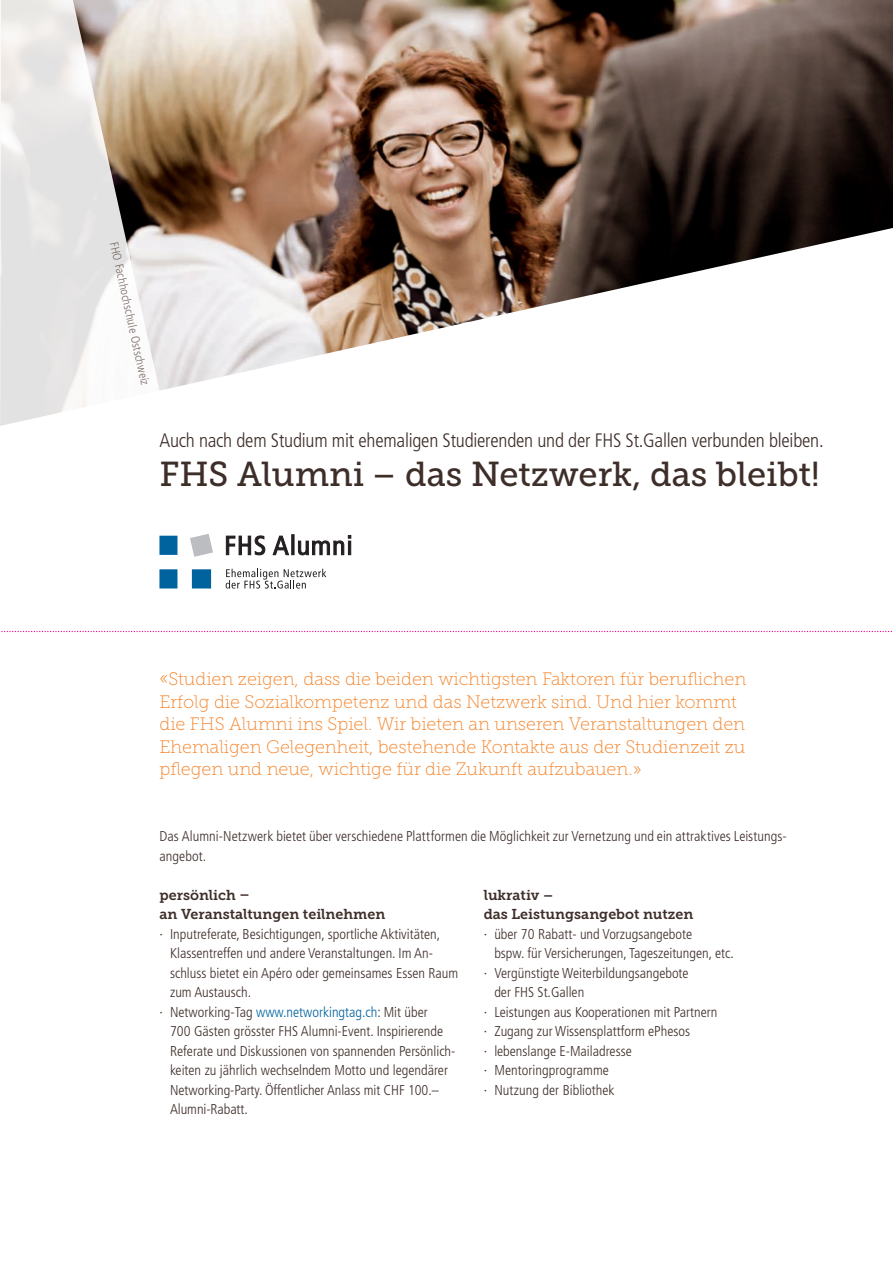
<style>
.page{position:relative;width:893px;height:1263px;background:#fff}
.page>*{position:absolute;margin:0;border:0;box-sizing:border-box;transform-origin:0 0}
.t1{font:34.5px "Museo Slab 500";color:#3e2e29}
.t2{font:300 condensed 19.5px "Frutiger";letter-spacing:-.01em;color:#3e2e29}
.t3{font:18px/22.5px "Museo Slab 100";color:#f58227}
.t4{font:300 condensed 14.25px/19.5px "Frutiger";color:#3e2e29}
.t5{font:14.25px/19.5px "Museo Slab 700";color:#3e2e29}
.t6{font:300 condensed 12px "Frutiger";color:#7a6b66}
.s1{color:#00639e}
</style>
<div class="page">
<img style="left:169px;top:0;width:724px;height:228px">
<svg style="left:0;top:0;width:169px;height:228px;background:#cec5bc"></svg>
<svg style="left:0;top:228px;width:893px;height:405px"></svg>
<svg style="left:159px;top:534px;width:54px;height:54px"></svg>
<svg style="left:226px;top:534px;width:125px;height:54px"></svg>
<svg style="left:0;top:631px;width:893px;height:1px"></svg>
<p class="t6" style="left:121px;top:240px;width:148px;rotate:78deg">FHO Fachhochschule Ostschweiz</p>
<h2 class="t2" style="left:159px;top:429px;width:666px">Auch nach dem Studium mit ehemaligen Studierenden und der FHS St.Gallen verbunden bleiben.</h2>
<h1 class="t1" style="left:159px;top:455px;width:662px">FHS Alumni – das Netzwerk, das bleibt!</h1>
<p class="t3" style="left:159px;top:668px;width:588px">«Studien zeigen, dass die beiden wichtigsten Faktoren für beruflichen Erfolg die Sozialkompetenz und das Netzwerk sind. Und hier kommt die FHS Alumni ins Spiel. Wir bieten an unseren Veranstaltungen den Ehemaligen Gelegenheit, bestehende Kontakte aus der Studienzeit zu pflegen und neue, wichtige für die Zukunft aufzubauen.»</p>
<p class="t4" style="left:159px;top:827px;width:627px">Das Alumni-Netzwerk bietet über verschiedene Plattformen die Möglichkeit zur Vernetzung und ein attraktives Leistungs&shy;angebot.</p>
<p class="t5" style="left:159px;top:885px;width:227px">persönlich –<br>an Veranstaltungen teilnehmen</p>
<p class="t4" style="left:159px;top:924px;width:282px">· Inputreferate, Besichtigungen, sportliche Aktivitäten,</p>
<p class="t4" style="left:170px;top:944px;width:264px">Klassentreffen und andere Veranstaltungen. Im An-</p>
<p class="t4" style="left:170px;top:963px;width:290px">schluss bietet ein Apéro oder gemeinsames Essen Raum</p>
<p class="t4" style="left:170px;top:983px;width:83px">zum Austausch.</p>
<p class="t4" style="left:159px;top:1002px;width:270px">· Networking-Tag <span class="s1">www.networkingtag.ch</span>: Mit über</p>
<p class="t4" style="left:170px;top:1022px;width:275px">700 Gästen grösster FHS Alumni-Event. Inspirierende</p>
<p class="t4" style="left:170px;top:1041px;width:287px">Referate und Diskussionen von spannenden Persönlich-</p>
<p class="t4" style="left:170px;top:1061px;width:279px">keiten zu jährlich wechselndem Motto und legendärer</p>
<p class="t4" style="left:170px;top:1080px;width:270px">Networking-Party. Öffentlicher Anlass mit CHF 100.–</p>
<p class="t4" style="left:170px;top:1099px;width:79px">Alumni-Rabatt.</p>
<p class="t5" style="left:484px;top:885px;width:211px">lukrativ –<br>das Leistungsangebot nutzen</p>
<p class="t4" style="left:484px;top:924px;width:210px">· über 70 Rabatt- und Vorzugsangebote</p>
<p class="t4" style="left:494px;top:943px;width:241px">bspw. für Versicherungen, Tageszeitungen, etc.</p>
<p class="t4" style="left:484px;top:963px;width:206px">· Vergünstigte Weiterbildungsangebote</p>
<p class="t4" style="left:494px;top:982px;width:91px">der FHS St.Gallen</p>
<p class="t4" style="left:484px;top:1002px;width:235px">· Leistungen aus Kooperationen mit Partnern</p>
<p class="t4" style="left:484px;top:1021px;width:208px">· Zugang zur Wissensplattform ePhesos</p>
<p class="t4" style="left:484px;top:1041px;width:150px">· lebenslange E-Mailadresse</p>
<p class="t4" style="left:484px;top:1060px;width:127px">· Mentoringprogramme</p>
<p class="t4" style="left:484px;top:1080px;width:132px">· Nutzung der Bibliothek</p>
</div>
